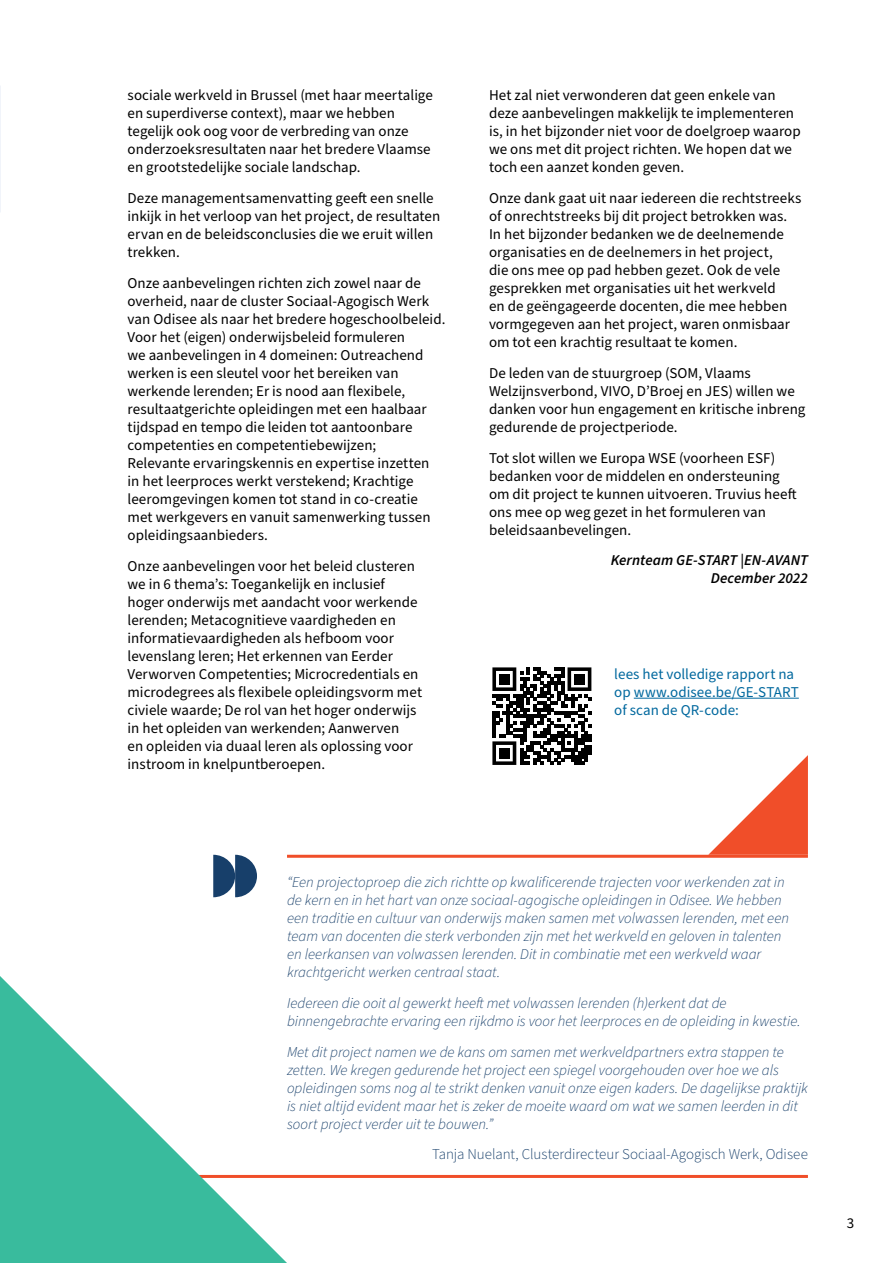
<style>
.page{position:relative;width:893px;height:1263px;background:#fff}
.page>*{position:absolute;margin:0;border:0;box-sizing:border-box;transform-origin:0 0}
.BROOD_10pt{font:15px/18px "Source Sans Pro";letter-spacing:.005em;color:#000}
.quote{font:italic 300 15px/18px "Source Sans Pro";color:#173f6a}
.kop{font:15px/18px "Source Sans Pro";letter-spacing:.005em;color:#000}
.BROOD_10pt-2{font:15px/18px "Source Sans Pro";letter-spacing:.005em;color:#00689e}
.quote-2{font:300 15px "Source Sans Pro";letter-spacing:-.005em;color:#173f6a}
.BROOD_10pt-3{font:italic 600 15px/18px "Source Sans Pro";letter-spacing:.005em;color:#000;text-align:right}
</style>
<div class="page">
<hr style="left:22px;top:1175px;width:786px;height:3px;background:#f04e29">
<hr style="left:287px;top:855px;width:521px;height:3px;background:#f04e29">
<svg style="left:708px;top:755px;width:100px;height:100px"></svg>
<svg style="left:213px;top:855px;width:44px;height:42px"></svg>
<svg style="left:0;top:976px;width:287px;height:287px"></svg>
<hr style="left:634px;top:698px;width:165px;height:1px;background:#00689e">
<svg style="left:492px;top:667px;width:100px;height:98px"></svg>
<div style="left:499px;top:674px;width:10px;height:10px;background:#000"></div>
<div style="left:574px;top:674px;width:11px;height:10px;background:#000"></div>
<div style="left:499px;top:748px;width:10px;height:10px;background:#000"></div>
<p class="kop" style="left:128px;top:87px;width:307px">sociale werkveld in Brussel (met haar meertalige en superdiverse context), maar we hebben tegelijk ook oog voor de verbreding van onze onderzoeksresultaten naar het bredere Vlaamse en grootstedelijke sociale landschap.</p>
<p class="BROOD_10pt" style="left:128px;top:190px;width:314px">Deze managementsamenvatting geeft een snelle inkijk in het verloop van het project, de resultaten ervan en de beleidsconclusies die we eruit willen trekken.</p>
<p class="BROOD_10pt" style="left:128px;top:274px;width:319px">Onze aanbevelingen richten zich zowel naar de overheid, naar de cluster Sociaal-Agogisch Werk van Odisee als naar het bredere hogeschoolbeleid.<br>Voor het (eigen) onderwijsbeleid formuleren<br>we aanbevelingen in 4 domeinen: Outreachend werken is een sleutel voor het bereiken van werkende lerenden; Er is nood aan flexibele, resultaatgerichte opleidingen met een haalbaar tijdspad en tempo die leiden tot aantoonbare competenties en competentiebewijzen;<br>Relevante ervaringskennis en expertise inzetten<br>in het leerproces werkt verstekend; Krachtige leeromgevingen komen tot stand in co-creatie met werkgevers en vanuit samenwerking tussen opleidingsaanbieders.</p>
<p class="BROOD_10pt" style="left:128px;top:557px;width:296px">Onze aanbevelingen voor het beleid clusteren we in 6 thema’s: Toegankelijk en inclusief hoger onderwijs met aandacht voor werkende lerenden; Metacognitieve vaardigheden en informatievaardigheden als hefboom voor levenslang leren; Het erkennen van Eerder Verworven Competenties; Microcredentials en microdegrees als flexibele opleidingsvorm met civiele waarde; De rol van het hoger onderwijs in het opleiden van werkenden; Aanwerven<br>en opleiden via duaal leren als oplossing voor instroom in knelpuntberoepen.</p>
<p class="BROOD_10pt" style="left:489px;top:87px;width:313px">Het zal niet verwonderen dat geen enkele van deze aanbevelingen makkelijk te implementeren is, in het bijzonder niet voor de doelgroep waarop we ons met dit project richten. We hopen dat we toch een aanzet konden geven.</p>
<p class="BROOD_10pt" style="left:489px;top:190px;width:314px">Onze dank gaat uit naar iedereen die rechtstreeks of onrechtstreeks bij dit project betrokken was.<br>In het bijzonder bedanken we de deelnemende organisaties en de deelnemers in het project,<br>die ons mee op pad hebben gezet. Ook de vele gesprekken met organisaties uit het werkveld<br>en de geëngageerde docenten, die mee hebben vormgegeven aan het project, waren onmisbaar om tot een krachtig resultaat te komen.</p>
<p class="BROOD_10pt" style="left:489px;top:364px;width:318px">De leden van de stuurgroep (SOM, Vlaams Welzijnsverbond, VIVO, D’Broej en JES) willen we danken voor hun engagement en kritische inbreng gedurende de projectperiode.</p>
<p class="BROOD_10pt" style="left:489px;top:449px;width:309px">Tot slot willen we Europa WSE (voorheen ESF) bedanken voor de middelen en ondersteuning om dit project te kunnen uitvoeren. Truvius heeft ons mee op weg gezet in het formuleren van beleidsaanbevelingen.</p>
<p class="BROOD_10pt-3" style="left:611px;top:552px;width:199px">Kernteam GE-START |EN-AVANT<br>December 2022</p>
<p class="BROOD_10pt-2" style="left:614px;top:665px;width:186px">lees het volledige rapport na op www.odisee.be/GE-START of scan de QR-code:</p>
<p class="quote" style="left:287px;top:874px;width:504px">“Een projectoproep die zich richtte op kwalificerende trajecten voor werkenden zat in de kern en in het hart van onze sociaal-agogische opleidingen in Odisee. We hebben een traditie en cultuur van onderwijs maken samen met volwassen lerenden, met een team van docenten die sterk verbonden zijn met het werkveld en geloven in talenten en leerkansen van volwassen lerenden. Dit in combinatie met een werkveld waar krachtgericht werken centraal staat.</p>
<p class="quote" style="left:287px;top:994px;width:515px">Iedereen die ooit al gewerkt heeft met volwassen lerenden (h)erkent dat de binnengebrachte ervaring een rijkdmo is voor het leerproces en de opleiding in kwestie.</p>
<p class="quote" style="left:287px;top:1043px;width:522px">Met dit project namen we de kans om samen met werkveldpartners extra stappen te zetten. We kregen gedurende het project een spiegel voorgehouden over hoe we als opleidingen soms nog al te strikt denken vanuit onze eigen kaders. De dagelijkse praktijk is niet altijd evident maar het is zeker de moeite waard om wat we samen leerden in dit soort project verder uit te bouwen.”</p>
<p class="quote-2" style="left:432px;top:1144px;width:377px">Tanja Nuelant, Clusterdirecteur Sociaal-Agogisch Werk, Odisee</p>
<p class="BROOD_10pt" style="left:847px;top:1214px;width:9px">3</p>
</div>
